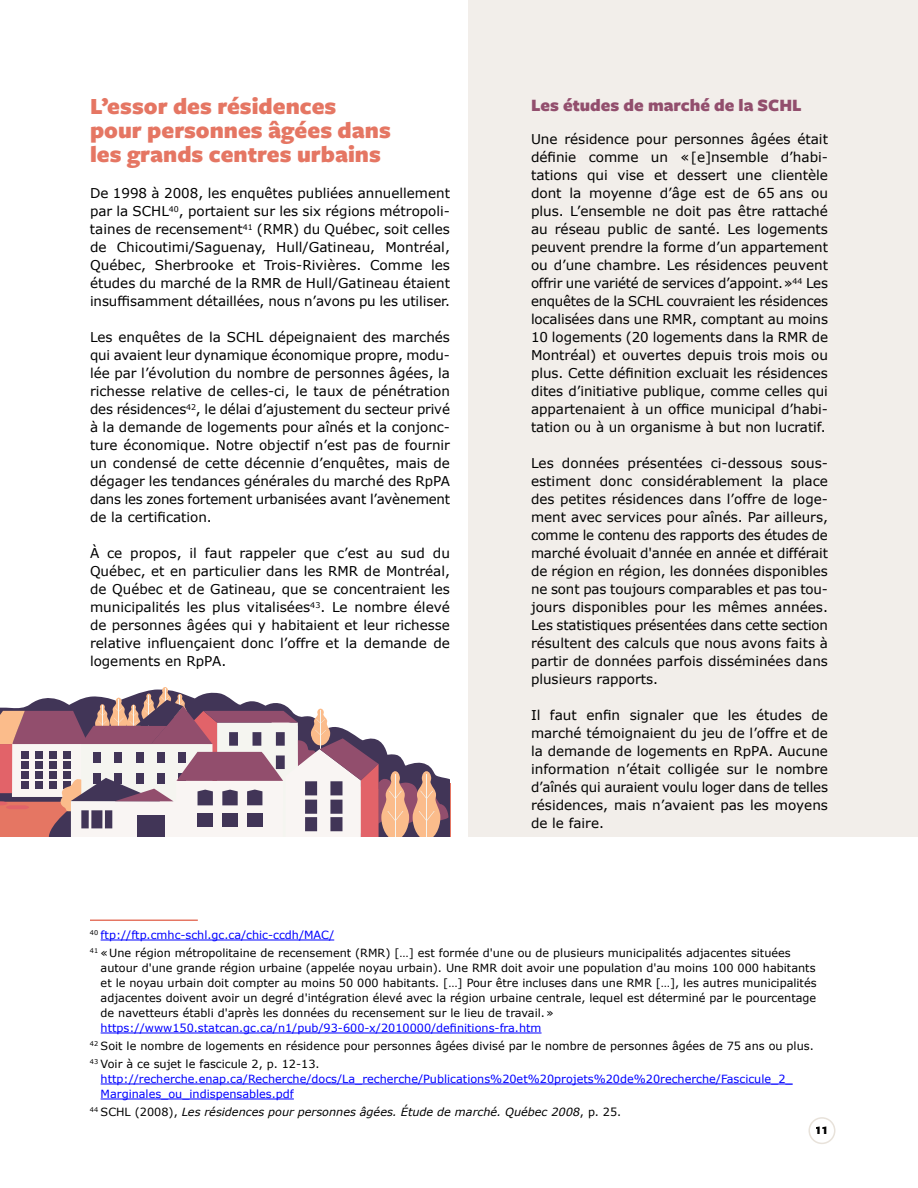
<style>
.page{position:relative;width:918px;height:1188px;background:#fff}
.page>*{position:absolute;margin:0;border:0;box-sizing:border-box;transform-origin:0 0}
.t1{font:900 24px/24px "Freight Sans Pro";color:#e57663}
.t2{font:900 18px "Freight Sans Pro";color:#924e6d}
.t3{font:13.5px/18px "Verdana";color:#000;text-align:justify}
.t4{font:900 12px "Freight Sans Pro";color:#000}
.t5{font:11.25px/18px "Verdana";color:#000}
.t6{font:11.25px/15px "Verdana";color:#00f}
.t7{font:italic 11.25px "Verdana";color:#000}
.s1{color:#00f}
.s2{font-style:normal}
</style>
<div class="page">
<svg style="left:0;top:687px;width:450px;height:150px"></svg>
<div style="left:468px;top:0;width:450px;height:837px;background:#f2eeea"></div>
<hr style="left:90px;top:920px;width:108px;height:1px;background:#e57663">
<hr style="left:101px;top:940px;width:233px;height:1px;background:#00f">
<hr style="left:101px;top:1033px;width:441px;height:1px;background:#00f">
<hr style="left:101px;top:1084px;width:692px;height:1px;background:#00f">
<hr style="left:101px;top:1099px;width:193px;height:1px;background:#00f">
<div style="left:808px;top:1117px;width:27px;height:27px;border:2px solid #e8e2da;border-radius:50%"></div>
<h1 class="t1" style="left:90px;top:93px;width:302px">L’essor des résidences pour personnes âgées dans les grands centres urbains</h1>
<p class="t3" style="left:90px;top:184px;width:362px">De 1998 à 2008, les enquêtes publiées annuellement par la SCHL<sup>40</sup>, portaient sur les six régions métropoli&shy;taines de recensement<sup>41</sup> (RMR) du Québec, soit celles de Chicoutimi/Saguenay, Hull/Gatineau, Montréal, Québec, Sherbrooke et Trois-Rivières. Comme les études du marché de la RMR de Hull/Gatineau étaient insuffisamment détaillées, nous n’avons pu les utiliser.</p>
<p class="t3" style="left:90px;top:328px;width:362px">Les enquêtes de la SCHL dépeignaient des marchés qui avaient leur dynamique économique propre, modu&shy;lée par l’évolution du nombre de personnes âgées, la richesse relative de celles-ci, le taux de pénétration des résidences<sup>42</sup>, le délai d’ajustement du secteur privé à la demande de logements pour aînés et la conjonc&shy;ture économique. Notre objectif n’est pas de fournir un condensé de cette décennie d’enquêtes, mais de dégager les tendances générales du marché des RpPA dans les zones fortement urbanisées avant l’avènement de la certification.</p>
<p class="t3" style="left:90px;top:544px;width:362px">À ce propos, il faut rappeler que c’est au sud du Québec, et en particulier dans les RMR de Montréal, de Québec et de Gatineau, que se concentraient les municipalités les plus vitalisées<sup>43</sup>. Le nombre élevé de personnes âgées qui y habitaient et leur richesse relative influençaient donc l’offre et la demande de logements en RpPA.</p>
<h2 class="t2" style="left:531px;top:93px;width:272px">Les études de marché de la SCHL</h2>
<p class="t3" style="left:531px;top:130px;width:299px">Une résidence pour personnes âgées était définie comme un «[e]nsemble d’habi&shy;tations qui vise et dessert une clientèle dont la moyenne d’âge est de 65 ans ou plus. L’ensemble ne doit pas être rattaché au réseau public de santé. Les logements peuvent prendre la forme d’un appartement ou d’une chambre. Les résidences peuvent offrir une variété de services d’appoint.»<sup>44</sup> Les enquêtes de la SCHL couvraient les résidences localisées dans une RMR, comptant au moins 10 logements (20 logements dans la RMR de Montréal) et ouvertes depuis trois mois ou plus. Cette définition excluait les résidences dites d’initiative publique, comme celles qui appartenaient à un office municipal d’habi&shy;tation ou à un organisme à but non lucratif.</p>
<p class="t3" style="left:531px;top:454px;width:299px">Les données présentées ci-dessous sous&shy;estiment donc considérablement la place des petites résidences dans l’offre de loge&shy;ment avec services pour aînés. Par ailleurs, comme le contenu des rapports des études de marché évoluait d'année en année et différait de région en région, les données disponibles ne sont pas toujours comparables et pas tou&shy;jours disponibles pour les mêmes années.<br>Les statistiques présentées dans cette section résultent des calculs que nous avons faits à partir de données parfois disséminées dans plusieurs rapports.</p>
<p class="t3" style="left:531px;top:706px;width:299px">Il faut enfin signaler que les études de marché témoignaient du jeu de l’offre et de la demande de logements en RpPA. Aucune information n’était colligée sur le nombre d’aînés qui auraient voulu loger dans de telles résidences, mais n’avaient pas les moyens de le faire.</p>
<p class="t5" style="left:90px;top:926px;width:702px"><sup>40</sup> <span class="s1">ftp://ftp.cmhc-schl.gc.ca/chic-ccdh/MAC/<br></span><sup>41</sup> «Une région métropolitaine de recensement (RMR) […] est formée d'une ou de plusieurs municipalités adjacentes situées</p>
<p class="t5" style="left:101px;top:961px;width:718px;line-height:15px;text-align:justify">autour d'une grande région urbaine (appelée noyau urbain). Une RMR doit avoir une population d'au moins 100 000 habitants et le noyau urbain doit compter au moins 50 000 habitants. […] Pour être incluses dans une RMR […], les autres municipalités adjacentes doivent avoir un degré d'intégration élevé avec la région urbaine centrale, lequel est déterminé par le pourcentage de navetteurs établi d'après les données du recensement sur le lieu de travail.»</p>
<p class="t5" style="left:90px;top:1019px;width:725px;text-indent:11px"><span class="s1">https://www150.statcan.gc.ca/n1/pub/93-600-x/2010000/definitions-fra.htm<br></span><sup>42</sup> Soit le nombre de logements en résidence pour personnes âgées divisé par le nombre de personnes âgées de 75 ans ou plus.<br><sup>43</sup> Voir à ce sujet le fascicule 2, p. 12-13.</p>
<p class="t6" style="left:101px;top:1072px;width:694px">http://recherche.enap.ca/Recherche/docs/La_recherche/Publications%20et%20projets%20de%20recherche/Fascicule_2_<br>Marginales_ou_indispensables.pdf</p>
<p class="t7" style="left:90px;top:1105px;width:533px"><sup>44</sup> <span class="s2">SCHL (2008),</span> Les résidences pour personnes âgées. Étude de marché. Québec 2008<span class="s2">, p. 25.</span></p>
<p class="t4" style="left:816px;top:1122px;width:13px">11</p>
</div>
